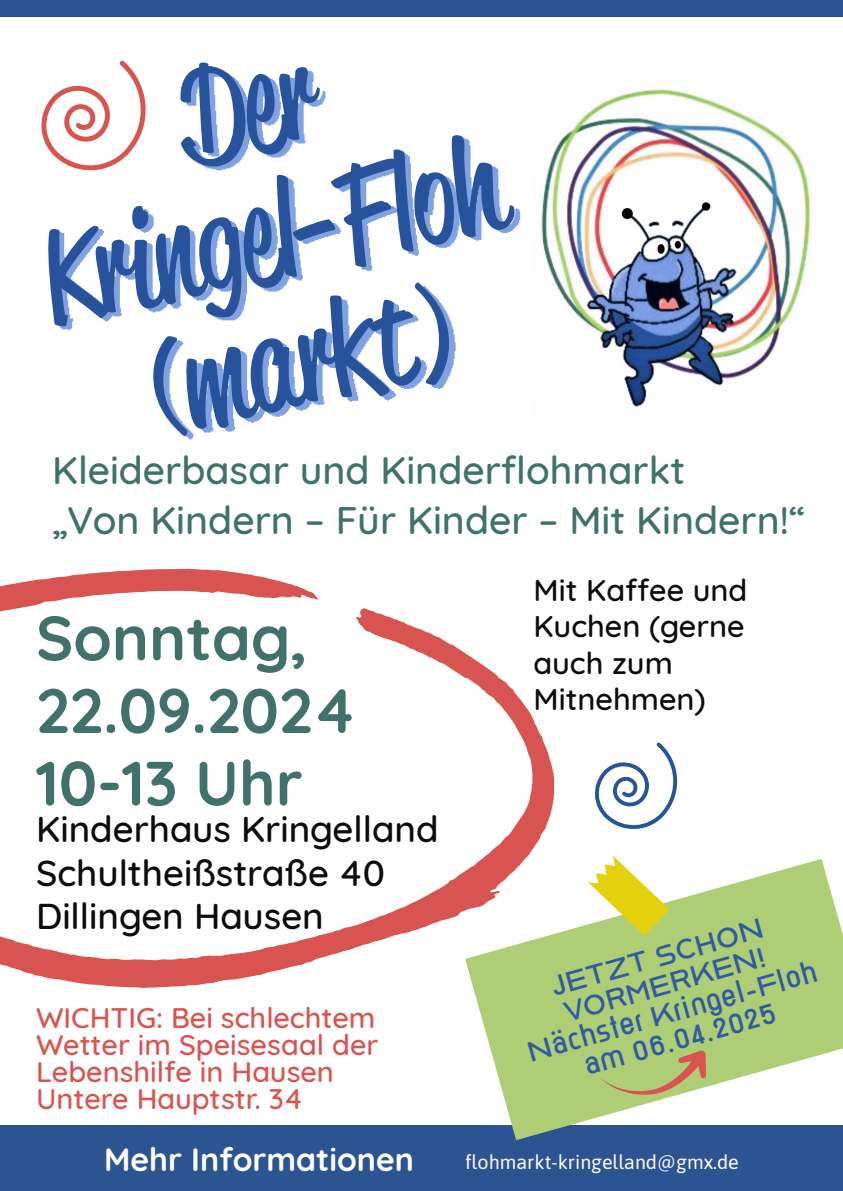
<style>
.page{position:relative;width:843px;height:1191px;background:#fff}
.page>*{position:absolute;margin:0;border:0;box-sizing:border-box;transform-origin:0 0}
.t1{font:130.9px/129.6px "Reklame Script";color:#27539c;text-align:center}
.t2{font:700 62.5px/72.6px "Quicksand";color:#40726b}
.t3{font:500 39.1px/49.4px "Quicksand";color:#40726b}
.t4{font:500 36.7px/43.2px "Quicksand";color:#0c0c0a}
.t5{font:700 32.2px "Quicksand";color:#fff}
.t6{font:500 30.7px/36.2px "Quicksand";color:#0c0c0a}
.t7{font:500 28.9px/26.8px "Quicksand";color:#d85451}
.t8{font:26.8px/28.4px "Reross Rectangular";color:#315ba2;text-align:center}
.t9{font:19.7px "Asap";color:#fff}
</style>
<div class="page">
<div style="left:0;top:1125px;width:842px;height:66px;background:#2d5492"></div>
<div style="left:0;top:0;width:842px;height:16px;background:#2d5492"></div>
<img style="left:699px;top:96px;width:112px;height:290px">
<img style="left:0;top:16px;width:699px;height:424px">
<svg style="left:0;top:568px;width:554px;height:420px"></svg>
<svg style="left:37px;top:60px;width:116px;height:111px"></svg>
<svg style="left:594px;top:742px;width:84px;height:87px"></svg>
<svg style="left:465px;top:859px;width:377px;height:281px;fill:#adce74"></svg>
<svg style="left:587px;top:856px;width:82px;height:79px"></svg>
<svg style="left:599px;top:1050px;width:107px;height:44px;background:#b5ba70"></svg>
<h1 class="t1" style="left:4px;top:88px;width:468px;rotate:-12deg">Der<br>Kringel-Floh (markt)</h1>
<h3 class="t3" style="left:52px;top:442px;width:754px">Kleiderbasar und Kinderflohmarkt<br>„Von Kindern – Für Kinder – Mit Kindern!“</h3>
<p class="t6" style="left:533px;top:569px;width:215px">Mit Kaffee und<br>Kuchen (gerne auch zum<br>Mitnehmen)</p>
<h2 class="t2" style="left:36px;top:596px;width:322px">Sonntag,<br>22.09.2024<br>10-13 Uhr</h2>
<p class="t4" style="left:36px;top:804px;width:404px">Kinderhaus Kringelland<br>Schultheißstraße 40<br>Dillingen Hausen</p>
<p class="t7" style="left:36px;top:1002px;width:344px">WICHTIG: Bei schlechtem<br>Wetter im Speisesaal der<br>Lebenshilfe in Hausen<br>Untere Hauptstr. 34</p>
<p class="t8" style="left:509px;top:984px;width:300px;rotate:-16deg">JETZT SCHON<br>VORMERKEN!<br>Nächster Kringel-Floh am 06.04.2025</p>
<p class="t5" style="left:104px;top:1133px;width:311px">Mehr Informationen</p>
<p class="t9" style="left:465px;top:1148px;width:275px">flohmarkt-kringelland@gmx.de</p>
</div>
